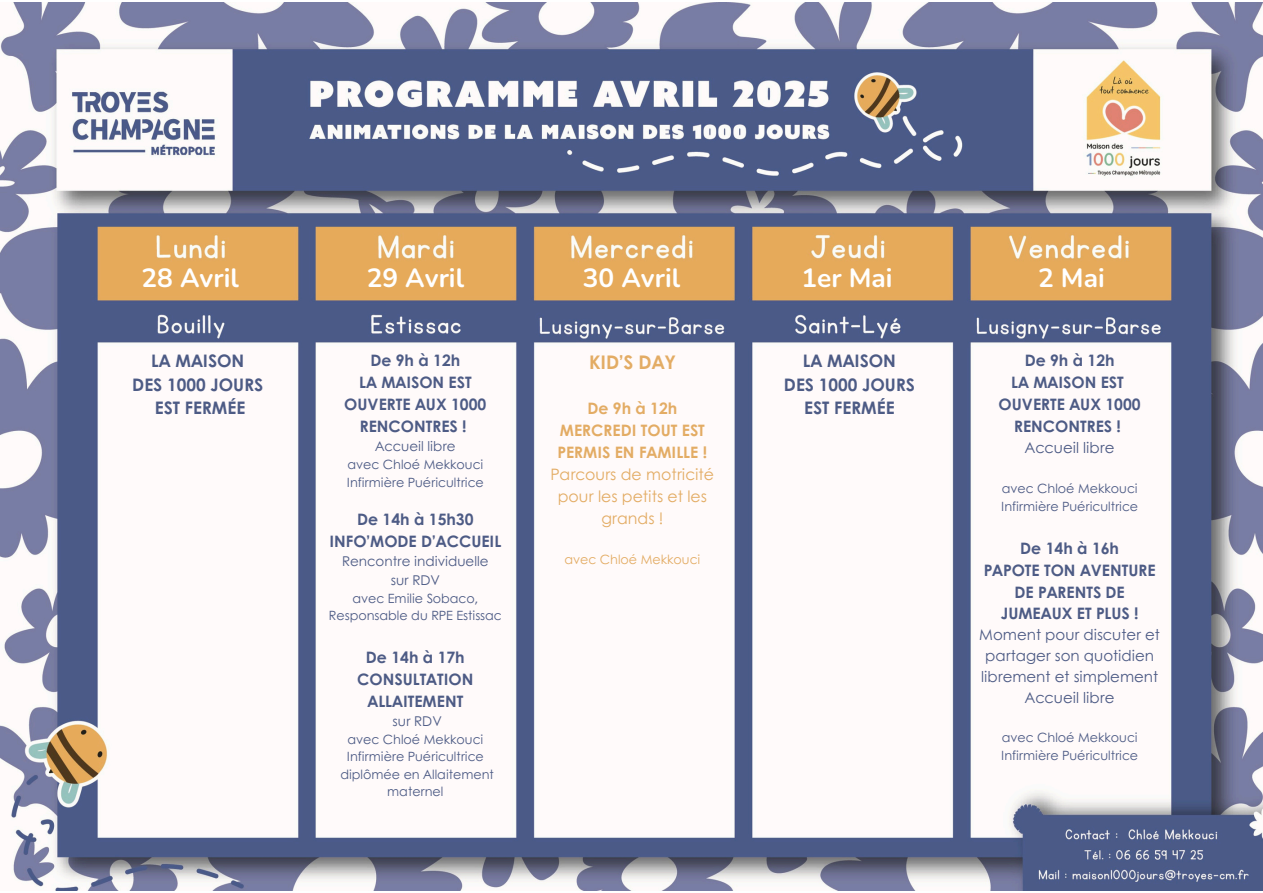
<style>
.page{position:relative;width:1263px;height:893px;background:#fff}
.page>*{position:absolute;margin:0;border:0;box-sizing:border-box;transform-origin:0 0}
.t1{font:700 26.25px "Nunito";color:#fff}
.t2{font:700 18.75px "Century Gothic";color:#e3ac64}
.t3{font:700 17.25px/23.6px "Century Gothic";color:#4d5b85;text-align:center}
.t4{font:700 15.75px/21.9px "Century Gothic";color:#4d5b85;text-align:center}
.t5{font:15.75px/21.9px "Century Gothic";color:#e3ac64;text-align:center}
.t6{font:15px/20.9px "Century Gothic";color:#4d5b85;text-align:center}
.t7{font:13.5px "Century Gothic";color:#4d5b85}
.t8{font:12.75px/17.4px "Century Gothic";color:#4d5b85;text-align:center}
.t9{font:12.75px "Century Gothic";color:#e3ac64}
.s1{font-weight:700}
</style>
<div class="page">
<img style="left:0;top:2px;width:1263px;height:889px">
<p class="t1" style="left:141px;top:260px;width:99px">28 Avril</p>
<h1 class="t1" style="left:367px;top:260px;width:99px">29 Avril</h1>
<h2 class="t1" style="left:583px;top:260px;width:99px">30 Avril</h2>
<h1 class="t1" style="left:801px;top:260px;width:93px">1er Mai</h1>
<h3 class="t1" style="left:1038px;top:260px;width:68px">2 Mai</h3>
<p class="t3" style="left:132px;top:348px;width:132px">LA MAISON<br>DES 1000 JOURS<br>EST FERMÉE</p>
<p class="t4" style="left:344px;top:349px;width:144px">De 9h à 12h<br>LA MAISON EST<br>OUVERTE AUX 1000<br>RENCONTRES !</p>
<p class="t7" style="left:375px;top:436px;width:82px">Accueil libre</p>
<p class="t8" style="left:347px;top:455px;width:138px;text-align:left">avec Chloé Mekkouci<br>Infirmière Puéricultrice</p>
<p class="t4" style="left:357px;top:507px;width:118px">De 14h à 15h30</p>
<p class="t4" style="left:329px;top:529px;width:173px">INFO’MODE D’ACCUEIL</p>
<p class="t7" style="left:342px;top:551px;width:148px">Rencontre individuelle</p>
<p class="t7" style="left:391px;top:569px;width:51px">sur RDV</p>
<p class="t8" style="left:329px;top:588px;width:174px">avec Emilie Sobaco,<br>Responsable du RPE Estissac</p>
<p class="t4" style="left:366px;top:645px;width:100px">De 14h à 17h</p>
<p class="t4" style="left:357px;top:667px;width:118px">CONSULTATION<br>ALLAITEMENT</p>
<p class="t7" style="left:393px;top:710px;width:51px">sur RDV</p>
<p class="t8" style="left:347px;top:730px;width:138px">avec Chloé Mekkouci</p>
<h1 class="t8" style="left:347px;top:747px;width:138px">Infirmière Puéricultrice</h1>
<h2 class="t8" style="left:340px;top:765px;width:155px">diplômée en Allaitement maternel</h2>
<h3 class="t2" style="left:589px;top:348px;width:88px">KID’S DAY</h3>
<p class="t5" style="left:551px;top:396px;width:165px"><span class="s1">De 9h à 12h<br>MERCREDI TOUT EST<br>PERMIS EN FAMILLE !<br></span>Parcours de motricité pour les petits et les grands !</p>
<h1 class="t9" style="left:564px;top:550px;width:138px">avec Chloé Mekkouci</h1>
<p class="t3" style="left:784px;top:348px;width:132px">LA MAISON<br>DES 1000 JOURS<br>EST FERMÉE</p>
<h2 class="t4" style="left:999px;top:349px;width:144px">De 9h à 12h<br>LA MAISON EST<br>OUVERTE AUX 1000<br>RENCONTRES !</h2>
<h2 class="t6" style="left:1025px;top:436px;width:91px">Accueil libre</h2>
<h1 class="t8" style="left:1002px;top:479px;width:138px">avec Chloé Mekkouci</h1>
<h3 class="t8" style="left:1001px;top:497px;width:138px">Infirmière Puéricultrice</h3>
<p class="t4" style="left:984px;top:536px;width:173px">De 14h à 16h<br>PAPOTE TON AVENTURE<br>DE PARENTS DE<br>JUMEAUX ET PLUS !</p>
<p class="t6" style="left:979px;top:624px;width:182px">Moment pour discuter et partager son quotidien librement et simplement<br>Accueil libre</p>
<p class="t8" style="left:1002px;top:728px;width:138px">avec Chloé Mekkouci</p>
<h3 class="t8" style="left:1001px;top:745px;width:138px">Infirmière Puéricultrice</h3>
</div>
